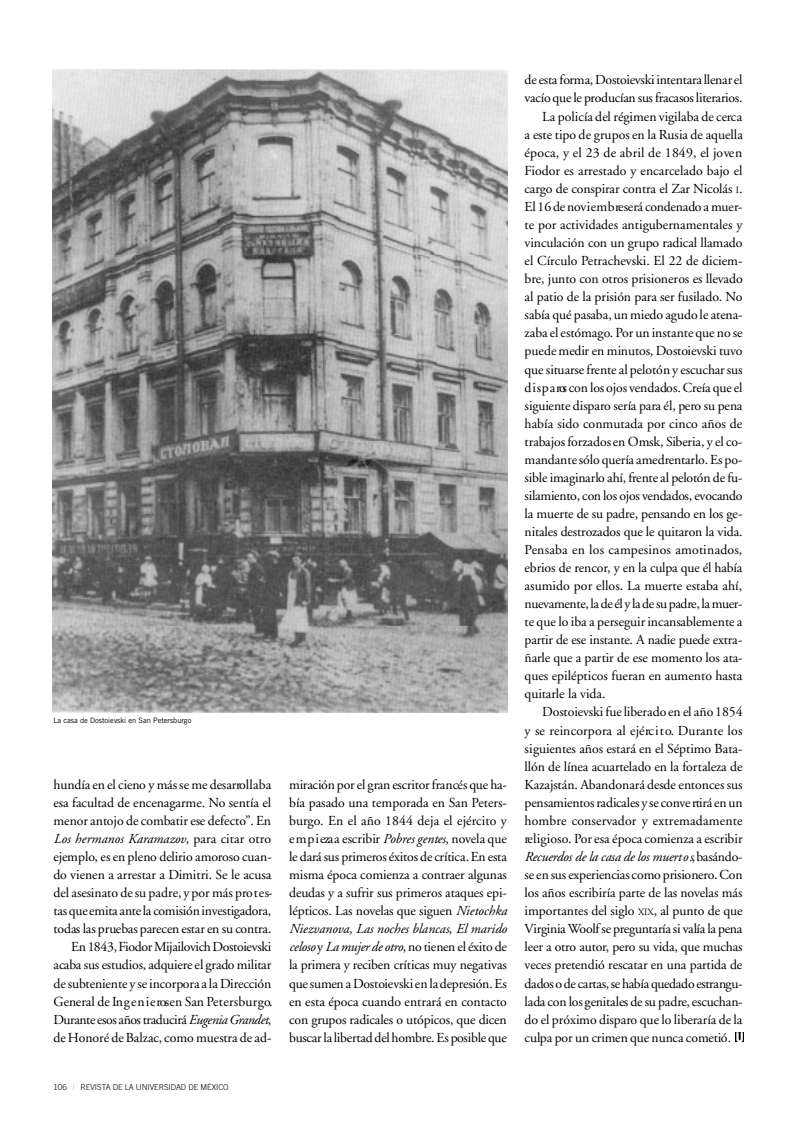
<style>
.page{position:relative;width:798px;height:1134px;background:#fff}
.page>*{position:absolute;margin:0;border:0;box-sizing:border-box;transform-origin:0 0}
.t1{font:13.75px/18.1px "Adobe Garamond";letter-spacing:-.005em;color:#000;text-align:right}
.t2{font:13.75px "Adobe Garamond";letter-spacing:-.025em;color:#000}
.t3{font:13.75px "Adobe Garamond";letter-spacing:.015em;color:#000}
.t4{font:italic 13.75px "Adobe Garamond";letter-spacing:-.015em;color:#000}
.t5{font:300 8.12px "Trade Gothic";letter-spacing:-.01em;color:#000}
.t6{font:7.5px "Trade Gothic";letter-spacing:-.005em;color:#000}
.s1{font-style:italic}
.s2{font-weight:400;color:#bfbfbf}
.s3{font-size:9.62px}
.s4{font-style:normal}
</style>
<div class="page">
<img style="left:52px;top:70px;width:456px;height:643px">
<svg style="left:735px;top:1032px;width:8px;height:10px"></svg>
<svg style="left:736px;top:1032px;width:6px;height:10px"></svg>
<p class="t6" style="left:53px;top:717px;width:139px">La casa de Dostoievski en San Petersburgo</p>
<p class="t1" style="left:53px;top:777px;width:220px">hundía en el cieno y más se me desarro lla b a esa facultad de encenagarme. No sentía el menor antojo de combatir ese defecto”. En <span class="s1">Los hermanos Karamazov</span>, para citar otro ejemplo, es en pleno delirio amoroso cuan&shy;d o vienen a arrestar a Dimitri. Se le acusa del asesinato de su padre, y por más pro t e s&shy;tasqueemita antela comisióninve stig a d o ra , todas las pruebas parecen estar en su contra.<br>En 1843,Fiodor Mija ilovichDo sto ie v sk i acaba sus estudios, adquiereel grado militar desubteniente y seincorpora a la Dire c c ió n General de In g e n i e rosen San Pe te rsb u rg o.<br>Durante esos años traducirá <span class="s1">EugeniaGra n d et</span>, de Honoré de Balzac, como muestra de ad-</p>
<p class="t1" style="left:289px;top:777px;width:219px;text-align:justify">miraciónpor el gran escritor francés que ha&shy;bía pasado una temporada en San Peters&shy;burgo. En el año 1844 deja el ejército y e m p i eza a escribir <span class="s1">Po b res gentes</span>, novela que le dará sus primeroséxitos de crítica. En esta misma época comienza a contraer algunas deudas y a sufrir sus primeros ataques epi&shy;lépticos. Las novelas que siguen <span class="s1">Nietochka Niezvanova</span>, <span class="s1">Las noches blancas</span>, <span class="s1">El marido celo so</span> y <span class="s1">La mujer de otro</span>, no tienen el éxito de la primera y reciben críticas muy negativas que sumen aDostoievskienla depresión.Es en esta época cuando entrará en contacto con grupos radicales o utópicos, que dicen buscarla libertaddelhombre. Es posible que</p>
<p class="t5" style="left:53px;top:1084px;width:177px">106 <span class="s2">|</span> REVISTA DE LA UNIVERSIDAD DE MÉXICO</p>
<p class="t2" style="left:524px;top:74px;width:219px">deesta forma, Dostoievski intentara llenarel</p>
<p class="t2" style="left:524px;top:92px;width:219px">vacío que le producían sus fracasos literarios.</p>
<p class="t1" style="left:542px;top:108px;width:202px">La policía del régimen vigilaba de cerc a</p>
<p class="t1" style="left:524px;top:126px;width:220px">a este tipo de grupos en la Rusia de aquella</p>
<p class="t3" style="left:524px;top:147px;width:219px">época, y el 23 de abril de 1849, el jove n</p>
<p class="t1" style="left:524px;top:162px;width:219px">Fiodor es arrestado y encarcelado bajo el</p>
<p class="t1" style="left:524px;top:180px;width:219px">cargo de conspirar contra el Zar Nicolás <span class="s3">I</span>.</p>
<p class="t1" style="left:524px;top:199px;width:219px">El16 de nov ie m b reserá condenado a muer-</p>
<p class="t1" style="left:524px;top:217px;width:219px">te por actividades antigubernamentales y</p>
<p class="t1" style="left:524px;top:235px;width:219px">vinculación con un grupo radical llamado</p>
<p class="t1" style="left:524px;top:253px;width:219px">el Círculo Petrachevski. El 22 de diciem-</p>
<p class="t1" style="left:524px;top:271px;width:219px">bre, junto con otros prisioneros es llevado</p>
<p class="t1" style="left:524px;top:289px;width:219px">al patio de la prisión para ser fusilado. No</p>
<p class="t1" style="left:524px;top:307px;width:219px">sabía qué pasaba, un miedo agudo le atena-</p>
<p class="t1" style="left:524px;top:325px;width:219px">zaba el estómago. Por un instante que no se</p>
<p class="t1" style="left:524px;top:343px;width:219px">puedemedir en minutos, Dostoievski tuvo</p>
<p class="t1" style="left:524px;top:361px;width:219px">que situarsefrente al pelotón y escuchar sus</p>
<p class="t1" style="left:524px;top:379px;width:219px">d is p a ros con los ojos vendados. Creía que el</p>
<p class="t1" style="left:524px;top:397px;width:219px">siguiente disparo sería para él, pero su pena</p>
<p class="t1" style="left:524px;top:415px;width:219px">había sido conmutada por cinco años de</p>
<p class="t1" style="left:524px;top:433px;width:219px">trabajos forzadosen Omsk, Siberia, y el co-</p>
<p class="t1" style="left:524px;top:452px;width:219px">mandantesólo quería amedre n ta rlo. Es po-</p>
<p class="t1" style="left:524px;top:470px;width:219px">sible imaginarlo ahí, frente al pelotón de fu-</p>
<p class="t2" style="left:524px;top:490px;width:219px">silamiento, con los ojos vendados, evo c a n d o</p>
<p class="t1" style="left:524px;top:506px;width:219px">la muerte de su padre, pensando en los ge-</p>
<p class="t1" style="left:524px;top:524px;width:219px">nitales destrozados que le quitaron la vida.</p>
<p class="t3" style="left:524px;top:544px;width:219px">Pensaba en los campesinos amotinados,</p>
<p class="t1" style="left:524px;top:560px;width:219px">ebrios de rencor, y en la culpa que él había</p>
<p class="t1" style="left:524px;top:578px;width:219px">asumido por ellos. La muerte estaba ahí,</p>
<p class="t2" style="left:524px;top:598px;width:219px">n u e vamente,ladeél yla desu padre,lamuer-</p>
<p class="t1" style="left:524px;top:614px;width:219px">te que lo iba a perseguir incansablemente a</p>
<p class="t1" style="left:524px;top:632px;width:219px">partir de ese instante. A nadie puede extra-</p>
<p class="t1" style="left:524px;top:650px;width:219px">ñarle que a partir de ese momento los ata-</p>
<p class="t1" style="left:524px;top:668px;width:219px">ques epilépticos fueran en aumento hasta</p>
<p class="t1" style="left:524px;top:686px;width:82px">quitarle la vida.</p>
<p class="t1" style="left:542px;top:704px;width:202px">Dostoievski fue liberadoen el año 1854</p>
<p class="t1" style="left:524px;top:723px;width:219px">y se reincorpora al ejérc i t o. Durante los</p>
<p class="t1" style="left:524px;top:741px;width:219px">siguientes años estará en el Séptimo Bata-</p>
<p class="t1" style="left:524px;top:759px;width:219px">llón de línea acuartelado en la fortaleza de</p>
<p class="t1" style="left:524px;top:777px;width:219px">Kazajstán. Abandonará desde entonces sus</p>
<p class="t1" style="left:524px;top:795px;width:219px">pensamientosradicales y se conve rtirá enun</p>
<p class="t1" style="left:524px;top:813px;width:219px">hombre conservador y extremadamente</p>
<p class="t1" style="left:524px;top:831px;width:219px">re lig io so. Por esa época comienza a escribir</p>
<p class="t4" style="left:524px;top:851px;width:219px">Recu erdos de la casa de los muert o s<span class="s4">, basándo-</span></p>
<p class="t1" style="left:524px;top:867px;width:219px">se ensus experiencias como prisionero. Con</p>
<p class="t1" style="left:524px;top:885px;width:219px">los años escribiría parte de las novelas más</p>
<p class="t1" style="left:524px;top:903px;width:219px">importantes del siglo <span class="s3">XIX</span>, al punto de que</p>
<p class="t2" style="left:524px;top:923px;width:219px">Virginia Woolf se preguntaría si valía la pena</p>
<p class="t1" style="left:524px;top:939px;width:219px">leer a otro autor, pero su vida, que muchas</p>
<p class="t1" style="left:524px;top:957px;width:219px">veces pretendió rescatar en una partida de</p>
<p class="t2" style="left:524px;top:978px;width:219px">dadoso de cartas,sehabíaquedadoestrangu-</p>
<p class="t1" style="left:524px;top:993px;width:219px">lada con los genitales de su padre, escuchan-</p>
<p class="t1" style="left:524px;top:1011px;width:219px">do el próximo disparo que lo liberaría de la</p>
<p class="t1" style="left:524px;top:1029px;width:208px">culpa por un crimen que nunca cometió.</p>
</div>
